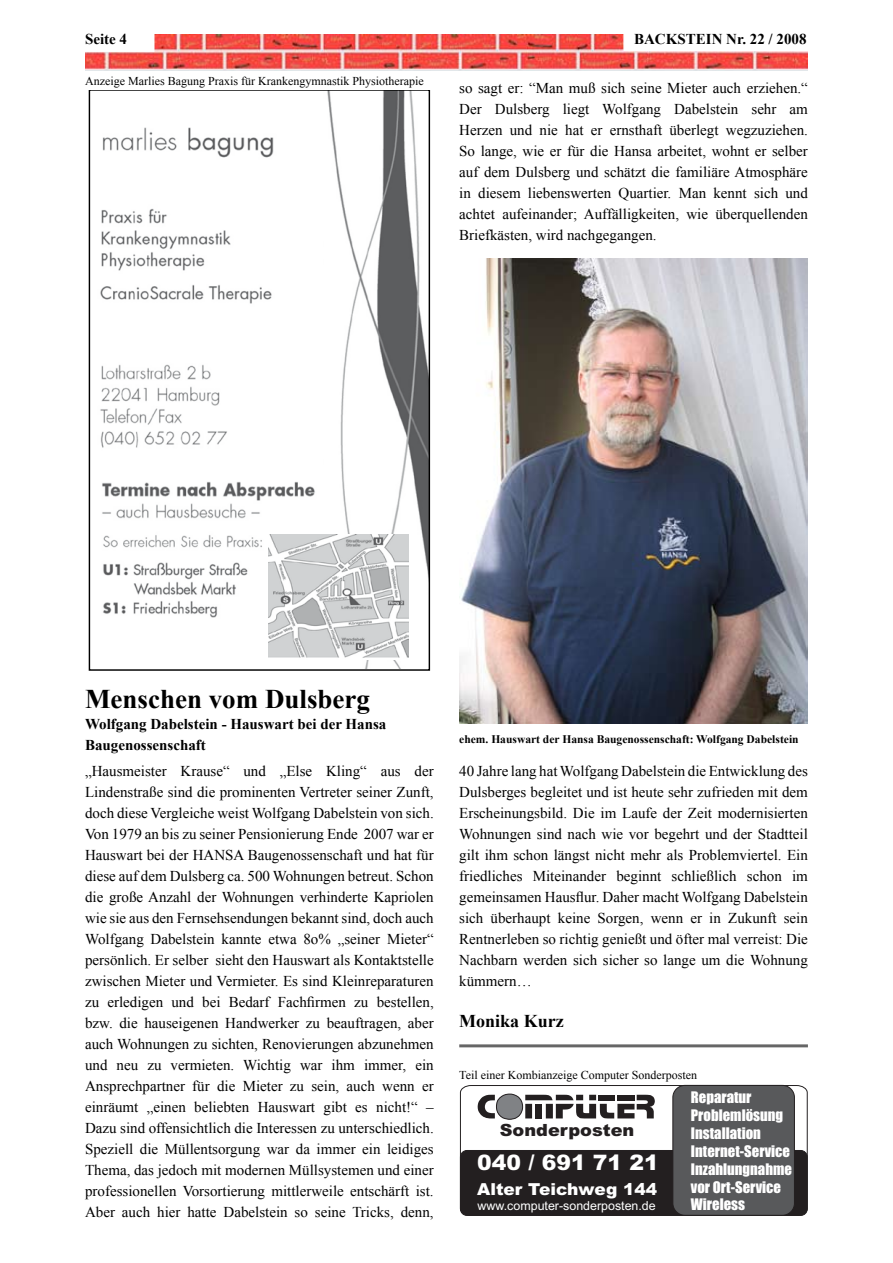
<style>
.page{position:relative;width:893px;height:1263px;background:#fff}
.page>*{position:absolute;margin:0;border:0;box-sizing:border-box;transform-origin:0 0}
.t1{font:700 27px "Times New Roman";color:#000}
.t2{font:900 21.3px "Arial";color:#fff}
.t3{font:700 18px "Times New Roman";color:#000}
.t4{font:900 16.8px "Arial";color:#231f20;scale:1.05 1}
.t5{font:900 16.5px "Arial";color:#fff}
.t6{font:15px/21px "Times New Roman";color:#000;text-align:justify}
.t7{font:700 15px/21px "Times New Roman";color:#000}
.t8{font:14.7px/18px "Impact";color:#fff}
.t9{font:12.45px "Arial";color:#fff}
.t10{font:12px "Times New Roman";color:#000}
.t11{font:700 11.55px "Times New Roman";color:#000}
</style>
<div class="page">
<img style="left:85px;top:34px;width:723px;height:36px">
<div style="left:82px;top:30px;width:72px;height:22px;background:#fff"></div>
<div style="left:623px;top:30px;width:189px;height:21px;background:#fff"></div>
<img style="left:103px;top:535px;width:159px;height:83px">
<img style="left:102px;top:482px;width:213px;height:37px">
<img style="left:100px;top:364px;width:127px;height:84px">
<img style="left:100px;top:208px;width:172px;height:96px">
<img style="left:102px;top:127px;width:172px;height:31px">
<img style="left:323px;top:92px;width:105px;height:577px">
<img style="left:269px;top:535px;width:139px;height:125px">
<img style="left:459px;top:259px;width:349px;height:465px">
<svg style="left:460px;top:1085px;width:348px;height:131px"></svg>
<div style="left:460px;top:1150px;width:347px;height:65px;background:#231f20;border-radius:6px"></div>
<div style="left:460px;top:1150px;width:347px;height:65px;border:1px solid #231f20;border-radius:6px"></div>
<div style="left:673px;top:1085px;width:121px;height:130px;background:#58595b;border-radius:12px"></div>
<div style="left:673px;top:1085px;width:122px;height:130px;border:1px solid #231f20;border-radius:12px"></div>
<hr style="left:459px;top:1044px;width:349px;height:3px;background:#000">
<p class="t7" style="left:85px;top:28px;width:44px">Seite 4</p>
<p class="t7" style="left:634px;top:28px;width:174px">BACKSTEIN Nr. 22 / 2008</p>
<p class="t10" style="left:85px;top:73px;width:340px">Anzeige Marlies Bagung Praxis für Krankengymnastik Physiotherapie</p>
<p class="t6" style="left:459px;top:77px;width:350px">so sagt er: “Man muß sich seine Mieter auch erziehen.“ Der Dulsberg liegt Wolfgang Dabelstein sehr am Herzen und nie hat er ernsthaft überlegt wegzuziehen.<br>So lange, wie er für die Hansa arbeitet, wohnt er selber auf dem Dulsberg und schätzt die familiäre Atmosphäre in diesem liebenswerten Quartier. Man kennt sich und achtet aufeinander; Auffälligkeiten, wie überquellenden Briefkästen, wird nachgegangen.</p>
<h1 class="t1" style="left:85px;top:680px;width:286px">Menschen vom Dulsberg</h1>
<p class="t7" style="left:85px;top:713px;width:303px">Wolfgang Dabelstein - Hauswart bei der Hansa<br>Baugenossenschaft</p>
<p class="t6" style="left:85px;top:760px;width:350px">„Hausmeister Krause“ und „Else Kling“ aus der Lindenstraße sind die prominenten Vertreter seiner Zunft, doch diese Vergleiche weist Wolfgang Dabelstein von sich.<br>Von 1979 an bis zu seiner Pensionierung Ende 2007 war er Hauswart bei der HANSA Baugenossenschaft und hat für diese auf dem Dulsberg ca. 500 Wohnungen betreut. Schon die große Anzahl der Wohnungen verhinderte Kapriolen wie sie aus den Fernsehsendungen bekannt sind, doch auch Wolfgang Dabelstein kannte etwa 8o% „seiner Mieter“ persönlich. Er selber sieht den Hauswart als Kontaktstelle zwischen Mieter und Vermieter. Es sind Kleinreparaturen zu erledigen und bei Bedarf Fachfirmen zu bestellen, bzw. die hauseigenen Handwerker zu beauftragen, aber auch Wohnungen zu sichten, Renovierungen abzunehmen und neu zu vermieten. Wichtig war ihm immer, ein Ansprechpartner für die Mieter zu sein, auch wenn er einräumt „einen beliebten Hauswart gibt es nicht!“ – Dazu sind offensichtlich die Interessen zu unterschiedlich.<br>Speziell die Müllentsorgung war da immer ein leidiges Thema, das jedoch mit modernen Müllsystemen und einer professionellen Vorsortierung mittlerweile entschärft ist.<br>Aber auch hier hatte Dabelstein so seine Tricks, denn,</p>
<p class="t11" style="left:459px;top:731px;width:341px">ehem. Hauswart der Hansa Baugenossenschaft: Wolfgang Dabelstein</p>
<p class="t6" style="left:459px;top:760px;width:350px">40 Jahre lang hat Wolfgang Dabelstein die Entwicklung des Dulsberges begleitet und ist heute sehr zufrieden mit dem Erscheinungsbild. Die im Laufe der Zeit modernisierten Wohnungen sind nach wie vor begehrt und der Stadtteil gilt ihm schon längst nicht mehr als Problemviertel. Ein friedliches Miteinander beginnt schließlich schon im gemeinsamen Hausflur. Daher macht Wolfgang Dabelstein sich überhaupt keine Sorgen, wenn er in Zukunft sein Rentnerleben so richtig genießt und öfter mal verreist: Die Nachbarn werden sich sicher so lange um die Wohnung kümmern…</p>
<p class="t3" style="left:459px;top:1008px;width:106px">Monika Kurz</p>
<p class="t10" style="left:459px;top:1067px;width:239px">Teil einer Kombianzeige Computer Sonderposten</p>
<p class="t8" style="left:691px;top:1088px;width:103px">Reparatur<br>Problemlösung<br>Installation<br>Internet-Service<br>Inzahlungnahme vor Ort-Service</p>
<p class="t4" style="left:500px;top:1124px;width:130px">Sonderposten</p>
<h2 class="t2" style="left:477px;top:1155px;width:183px">040 / 691 71 21</h2>
<p class="t5" style="left:477px;top:1183px;width:182px">Alter Teichweg 144</p>
<p class="t9" style="left:478px;top:1201px;width:180px">www.computer-sonderposten.de</p>
<p class="t8" style="left:691px;top:1196px;width:56px">Wireless</p>
</div>
